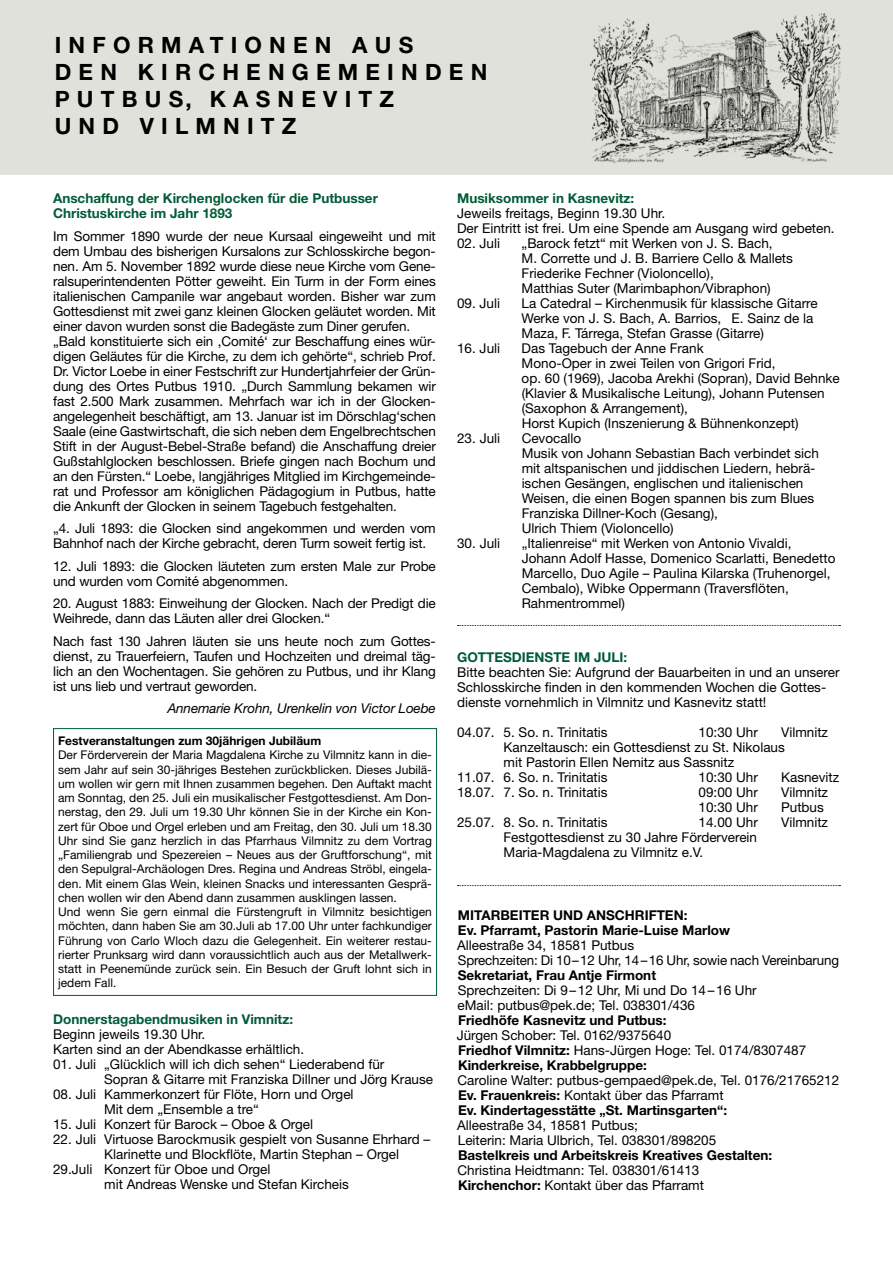
<style>
.page{position:relative;width:893px;height:1263px;background:#fff}
.page>*{position:absolute;margin:0;border:0;box-sizing:border-box;transform-origin:0 0}
.t1{font:700 22.5px/27px "Helvetica Neue LT Std";letter-spacing:.32em;color:#000}
.t2{font:13.5px/15px "Helvetica Neue LT Std";color:#000}
.t3{font:700 13.5px/15px "Helvetica Neue LT Std";color:#000}
.t4{font:700 13.5px/15px "Helvetica Neue LT Std";color:#005b37}
.t5{font:italic 13.5px "Helvetica Neue LT Std";letter-spacing:-.01em;color:#000}
.t6{font:12px/14.2px "Helvetica Neue LT Std";color:#000}
.t7{font:700 12px "Helvetica Neue LT Std";color:#000}
.s1{font-weight:700}
</style>
<div class="page">
<div style="left:1px;top:0;width:892px;height:174px;background:#dfe1da"></div>
<img style="left:589px;top:13px;width:252px;height:150px">
<svg style="left:457px;top:885px;width:383px;height:1px"></svg>
<div style="left:53px;top:728px;width:384px;height:268px;border:1px solid #005b37"></div>
<svg style="left:457px;top:625px;width:383px;height:1px"></svg>
<h1 class="t1" style="left:55px;top:31px;width:434px">INFORMATIONEN AUS<br>DEN KIRCHENGEMEINDEN<br>PUTBUS, KASNEVITZ<br>UND VILMNITZ</h1>
<p class="t4" style="left:53px;top:190px;width:326px">Anschaffung der Kirchenglocken für die Putbusser<br>Christuskirche im Jahr 1893</p>
<p class="t2" style="left:53px;top:228px;width:384px">Im Sommer 1890 wurde der neue Kursaal eingeweiht und mit dem Umbau des bisherigen Kursalons zur Schlosskirche begon&shy;nen. Am 5. November 1892 wurde diese neue Kirche vom Gene&shy;ralsuperintendenten Pötter geweiht. Ein Turm in der Form eines italienischen Campanile war angebaut worden. Bisher war zum Gottesdienst mit zwei ganz kleinen Glocken geläutet worden. Mit einer davon wurden sonst die Badegäste zum Diner gerufen. „Bald konstituierte sich ein ‚Comité‘ zur Beschaffung eines wür&shy;digen Geläutes für die Kirche, zu dem ich gehörte“, schrieb Prof.<br>Dr. Victor Loebe in einer Festschrift zur Hundertjahrfeier der Grün&shy;dung des Ortes Putbus 1910. „Durch Sammlung bekamen wir fast 2.500 Mark zusammen. Mehrfach war ich in der Glocken&shy;angelegenheit beschäftigt, am 13. Januar ist im Dörschlag‘schen Saale (eine Gastwirtschaft, die sich neben dem Engelbrechtschen Stift in der August-Bebel-Straße befand) die Anschaffung dreier Gußstahlglocken beschlossen. Briefe gingen nach Bochum und an den Fürsten.“ Loebe, langjähriges Mitglied im Kirchgemeinde&shy;rat und Professor am königlichen Pädagogium in Putbus, hatte die Ankunft der Glocken in seinem Tagebuch festgehalten.</p>
<p class="t2" style="left:53px;top:521px;width:384px">„4. Juli 1893: die Glocken sind angekommen und werden vom<br>Bahnhof nach der Kirche gebracht, deren Turm soweit fertig ist.</p>
<p class="t2" style="left:53px;top:558px;width:384px">12. Juli 1893: die Glocken läuteten zum ersten Male zur Probe und wurden vom Comité abgenommen.</p>
<p class="t2" style="left:53px;top:596px;width:384px">20. August 1883: Einweihung der Glocken. Nach der Predigt die<br>Weihrede, dann das Läuten aller drei Glocken.“</p>
<p class="t2" style="left:53px;top:633px;width:384px;text-align:justify">Nach fast 130 Jahren läuten sie uns heute noch zum Gottes&shy;dienst, zu Trauerfeiern, Taufen und Hochzeiten und dreimal täg&shy;lich an den Wochentagen. Sie gehören zu Putbus, und ihr Klang ist uns lieb und vertraut geworden.</p>
<p class="t5" style="left:167px;top:700px;width:270px">Annemarie Krohn, Urenkelin von Victor Loebe</p>
<p class="t7" style="left:58px;top:733px;width:265px">Festveranstaltungen zum 30jährigen Jubiläum</p>
<p class="t6" style="left:58px;top:748px;width:375px">Der Förderverein der Maria Magdalena Kirche zu Vilmnitz kann in die&shy;sem Jahr auf sein 30-jähriges Bestehen zurückblicken. Dieses Jubilä&shy;um wollen wir gern mit Ihnen zusammen begehen. Den Auftakt macht am Sonntag, den 25. Juli ein musikalischer Festgottesdienst. Am Don&shy;nerstag, den 29. Juli um 19.30 Uhr können Sie in der Kirche ein Kon&shy;zert für Oboe und Orgel erleben und am Freitag, den 30. Juli um 18.30<br>Uhr sind Sie ganz herzlich in das Pfarrhaus Vilmnitz zu dem Vortrag „Familiengrab und Spezereien – Neues aus der Gruftforschung“, mit den Sepulgral-Archäologen Dres. Regina und Andreas Ströbl, eingela&shy;den. Mit einem Glas Wein, kleinen Snacks und interessanten Gesprä&shy;chen wollen wir den Abend dann zusammen ausklingen lassen.<br>Und wenn Sie gern einmal die Fürstengruft in Vilmnitz besichtigen möchten, dann haben Sie am 30.Juli ab 17.00 Uhr unter fachkundiger Führung von Carlo Wloch dazu die Gelegenheit. Ein weiterer restau&shy;rierter Prunksarg wird dann voraussichtlich auch aus der Metallwerk&shy;statt in Peenemünde zurück sein. Ein Besuch der Gruft lohnt sich in jedem Fall.</p>
<p class="t4" style="left:53px;top:1011px;width:241px">Donnerstagabendmusiken in Vimnitz:</p>
<p class="t2" style="left:53px;top:1026px;width:253px">Beginn jeweils 19.30 Uhr.<br>Karten sind an der Abendkasse erhältlich.</p>
<p class="t2" style="left:104px;top:1056px;width:330px;text-indent:-51px">01. Juli „Glücklich will ich dich sehen“ Liederabend für<br>Sopran &amp; Gitarre mit Franziska Dillner und Jörg Krause</p>
<p class="t2" style="left:104px;top:1086px;width:251px;text-indent:-51px">08. Juli Kammerkonzert für Flöte, Horn und Orgel<br>Mit dem „Ensemble a tre“</p>
<p class="t2" style="left:53px;top:1116px;width:261px">15. Juli Konzert für Barock – Oboe &amp; Orgel</p>
<p class="t2" style="left:53px;top:1131px;width:379px">22. Juli Virtuose Barockmusik gespielt von Susanne Ehrhard –</p>
<p class="t2" style="left:104px;top:1146px;width:296px">Klarinette und Blockflöte, Martin Stephan – Orgel</p>
<p class="t2" style="left:53px;top:1161px;width:219px">29.Juli Konzert für Oboe und Orgel</p>
<p class="t2" style="left:104px;top:1176px;width:246px">mit Andreas Wenske und Stefan Kircheis</p>
<p class="t4" style="left:457px;top:190px;width:179px">Musiksommer in Kasnevitz:</p>
<p class="t2" style="left:457px;top:206px;width:379px">Jeweils freitags, Beginn 19.30 Uhr.<br>Der Eintritt ist frei. Um eine Spende am Ausgang wird gebeten.</p>
<p class="t2" style="left:457px;top:236px;width:45px">02. Juli</p>
<p class="t2" style="left:522px;top:236px;width:273px">„Barock fetzt“ mit Werken von J. S. Bach,<br>M. Corrette und J. B. Barriere Cello &amp; Mallets Friederike Fechner (Violoncello),<br>Matthias Suter (Marimbaphon/Vibraphon)</p>
<p class="t2" style="left:457px;top:296px;width:45px">09. Juli</p>
<p class="t2" style="left:522px;top:296px;width:298px">La Catedral – Kirchenmusik für klassische Gitarre<br>Werke von J. S. Bach, A. Barrios, E. Sainz de la<br>Maza, F. Tárrega, Stefan Grasse (Gitarre)</p>
<p class="t2" style="left:457px;top:341px;width:45px">16. Juli</p>
<p class="t2" style="left:522px;top:341px;width:320px">Das Tagebuch der Anne Frank<br>Mono-Oper in zwei Teilen von Grigori Frid,<br>op. 60 (1969), Jacoba Arekhi (Sopran), David Behnke (Klavier &amp; Musikalische Leitung), Johann Putensen (Saxophon &amp; Arrangement),<br>Horst Kupich (Inszenierung &amp; Bühnenkonzept)</p>
<p class="t2" style="left:457px;top:431px;width:45px">23. Juli</p>
<p class="t2" style="left:522px;top:431px;width:299px">Cevocallo<br>Musik von Johann Sebastian Bach verbindet sich mit altspanischen und jiddischen Liedern, hebrä&shy;ischen Gesängen, englischen und italienischen Weisen, die einen Bogen spannen bis zum Blues Franziska Dillner-Koch (Gesang),<br>Ulrich Thiem (Violoncello)</p>
<p class="t2" style="left:457px;top:536px;width:45px">30. Juli</p>
<p class="t2" style="left:522px;top:536px;width:315px">„Italienreise“ mit Werken von Antonio Vivaldi, Johann Adolf Hasse, Domenico Scarlatti, Benedetto Marcello, Duo Agile – Paulina Kilarska (Truhenorgel, Cembalo), Wibke Oppermann (Traversflöten, Rahmentrommel)</p>
<p class="t4" style="left:457px;top:650px;width:172px">GOTTESDIENSTE IM JULI:</p>
<p class="t2" style="left:457px;top:665px;width:384px">Bitte beachten Sie: Aufgrund der Bauarbeiten in und an unserer<br>Schlosskirche finden in den kommenden Wochen die Gottes&shy;dienste vornehmlich in Vilmnitz und Kasnevitz statt!</p>
<p class="t2" style="left:457px;top:725px;width:152px">04.07. 5. So. n. Trinitatis</p>
<p class="t2" style="left:699px;top:725px;width:61px">10:30 Uhr</p>
<p class="t2" style="left:781px;top:725px;width:48px">Vilmnitz</p>
<p class="t2" style="left:504px;top:740px;width:283px">Kanzeltausch: ein Gottesdienst zu St. Nikolaus</p>
<p class="t2" style="left:504px;top:755px;width:232px">mit Pastorin Ellen Nemitz aus Sassnitz</p>
<p class="t2" style="left:457px;top:770px;width:152px">11.07. 6. So. n. Trinitatis</p>
<p class="t2" style="left:699px;top:770px;width:61px">10:30 Uhr</p>
<p class="t2" style="left:781px;top:770px;width:60px">Kasnevitz</p>
<p class="t2" style="left:457px;top:785px;width:152px">18.07. 7. So. n. Trinitatis</p>
<p class="t2" style="left:699px;top:785px;width:61px">09:00 Uhr</p>
<p class="t2" style="left:781px;top:785px;width:48px">Vilmnitz</p>
<p class="t2" style="left:699px;top:800px;width:61px">10:30 Uhr</p>
<p class="t2" style="left:781px;top:800px;width:44px">Putbus</p>
<p class="t2" style="left:457px;top:815px;width:152px">25.07. 8. So. n. Trinitatis</p>
<p class="t2" style="left:699px;top:815px;width:61px">14.00 Uhr</p>
<p class="t2" style="left:781px;top:815px;width:48px">Vilmnitz</p>
<p class="t2" style="left:504px;top:830px;width:255px">Festgottesdienst zu 30 Jahre Förderverein<br>Maria-Magdalena zu Vilmnitz e.V.</p>
<p class="t3" style="left:458px;top:907px;width:274px">MITARBEITER UND ANSCHRIFTEN:<br>Ev. Pfarramt, Pastorin Marie-Luise Marlow</p>
<p class="t2" style="left:457px;top:937px;width:383px">Alleestraße 34, 18581 Putbus<br>Sprechzeiten: Di 10–12 Uhr, 14–16 Uhr, sowie nach Vereinbarung</p>
<p class="t3" style="left:458px;top:967px;width:200px">Sekretariat, Frau Antje Firmont</p>
<p class="t2" style="left:458px;top:982px;width:301px">Sprechzeiten: Di 9–12 Uhr, Mi und Do 14–16 Uhr eMail: putbus@pek.de; Tel. 038301/436</p>
<p class="t3" style="left:458px;top:1012px;width:210px">Friedhöfe Kasnevitz und Putbus:</p>
<p class="t2" style="left:457px;top:1027px;width:351px">Jürgen Schober: Tel. 0162/9375640<br><span class="s1">Friedhof Vilmnitz:</span> Hans-Jürgen Hoge: Tel. 0174/8307487<br><span class="s1">Kinderkreise, Krabbelgruppe:</span></p>
<p class="t2" style="left:457px;top:1072px;width:383px">Caroline Walter: putbus-gempaed@pek.de, Tel. 0176/21765212<br><span class="s1">Ev. Frauenkreis:</span> Kontakt über das Pfarramt<br><span class="s1">Ev. Kindertagesstätte „St. Martinsgarten“:</span></p>
<p class="t2" style="left:457px;top:1117px;width:261px">Alleestraße 34, 18581 Putbus;<br>Leiterin: Maria Ulbrich, Tel. 038301/898205</p>
<p class="t3" style="left:458px;top:1147px;width:316px">Bastelkreis und Arbeitskreis Kreatives Gestalten:</p>
<p class="t2" style="left:457px;top:1162px;width:248px">Christina Heidtmann: Tel. 038301/61413<br><span class="s1">Kirchenchor:</span> Kontakt über das Pfarramt</p>
</div>
